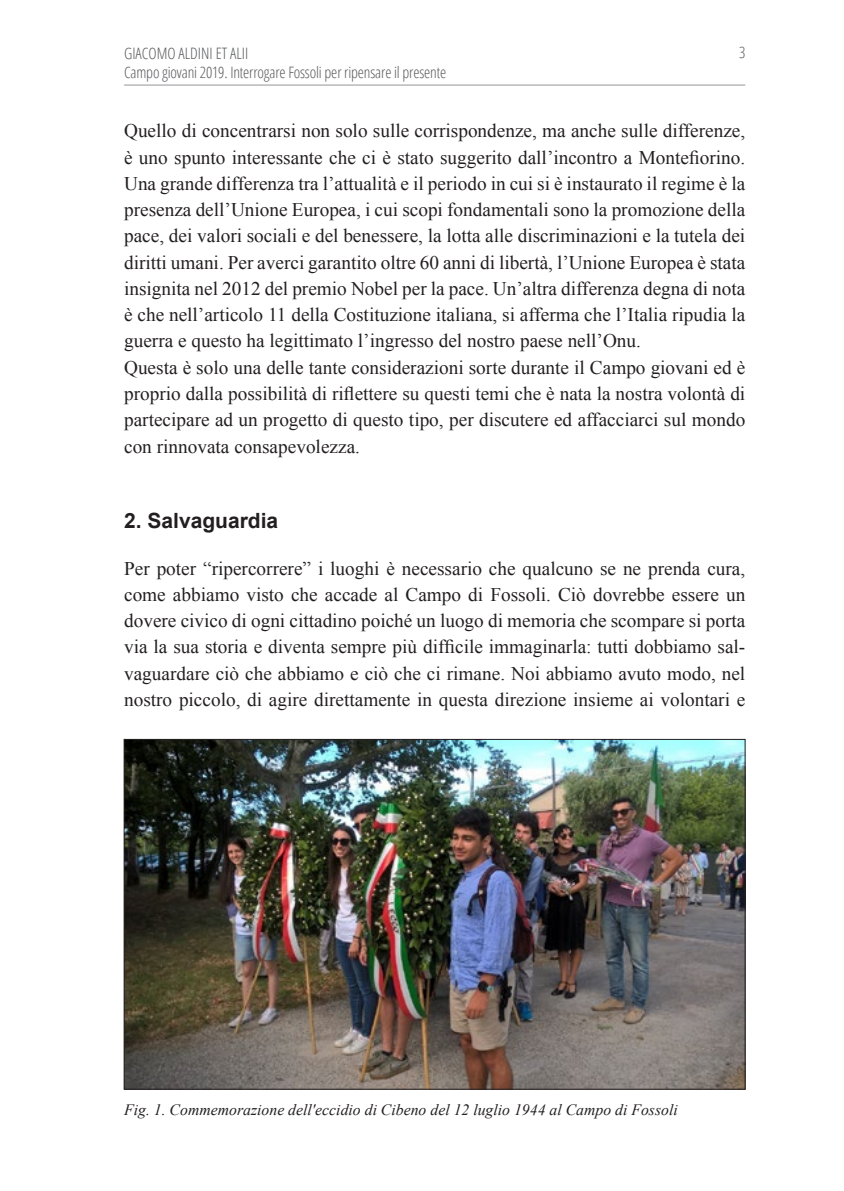
<style>
.page{position:relative;width:844px;height:1191px;background:#fff}
.page>*{position:absolute;margin:0;border:0;box-sizing:border-box;transform-origin:0 0}
.h2_-_Titoletto_infra{font:700 21px "Arial";color:#231f20}
.Testo_articoli{font:19.25px/26.2px "Times New Roman";color:#231f20;text-align:justify}
.t1{font:300 condensed 15.75px/18.9px "Open Sans";letter-spacing:-.01em;color:#57585a}
.Dida{font:italic 15.75px "Times New Roman";color:#231f20}
</style>
<div class="page">
<hr style="left:124px;top:85px;width:621px;height:1px;background:#939598">
<img style="left:126px;top:741px;width:617px;height:346px">
<p class="t1" style="left:124px;top:43px;width:323px;text-indent:92px">et alii<br>Campo giovani 2019. Interrogare Fossoli per ripensare il presente</p>
<p class="t1" style="left:738px;top:42px;width:8px">3</p>
<p class="t1" style="left:124px;top:43px;width:73px">Giacomo Aldini</p>
<p class="Testo_articoli" style="left:124px;top:118px;width:622px">Quello di concentrarsi non solo sulle corrispondenze, ma anche sulle differenze, è uno spunto interessante che ci è stato suggerito dall’incontro a Montefiorino.<br>Una grande differenza tra l’attualità e il periodo in cui si è instaurato il regime è la presenza dell’Unione Europea, i cui scopi fondamentali sono la promozione della pace, dei valori sociali e del benessere, la lotta alle discriminazioni e la tutela dei diritti umani. Per averci garantito oltre 60 anni di libertà, l’Unione Europea è stata insignita nel 2012 del premio Nobel per la pace. Un’altra differenza degna di nota è che nell’articolo 11 della Costituzione italiana, si afferma che l’Italia ripudia la guerra e questo ha legittimato l’ingresso del nostro paese nell’Onu.</p>
<p class="Testo_articoli" style="left:124px;top:354px;width:622px">Questa è solo una delle tante considerazioni sorte durante il Campo giovani ed è proprio dalla possibilità di riflettere su questi temi che è nata la nostra volontà di partecipare ad un progetto di questo tipo, per discutere ed affacciarci sul mondo con rinnovata consapevolezza.</p>
<p class="h2_-_Titoletto_infra" style="left:124px;top:507px;width:156px">2. Salvaguardia</p>
<p class="Testo_articoli" style="left:124px;top:554px;width:622px">Per poter “ripercorrere” i luoghi è necessario che qualcuno se ne prenda cura, come abbiamo visto che accade al Campo di Fossoli. Ciò dovrebbe essere un dovere civico di ogni cittadino poiché un luogo di memoria che scompare si porta via la sua storia e diventa sempre più difficile immaginarla: tutti dobbiamo sal&shy;vaguardare ciò che abbiamo e ciò che ci rimane. Noi abbiamo avuto modo, nel nostro piccolo, di agire direttamente in questa direzione insieme ai volontari e</p>
<p class="Dida" style="left:124px;top:1099px;width:555px">Fig. 1. Commemorazione dell'eccidio di Cibeno del 12 luglio 1944 al Campo di Fossoli</p>
</div>
